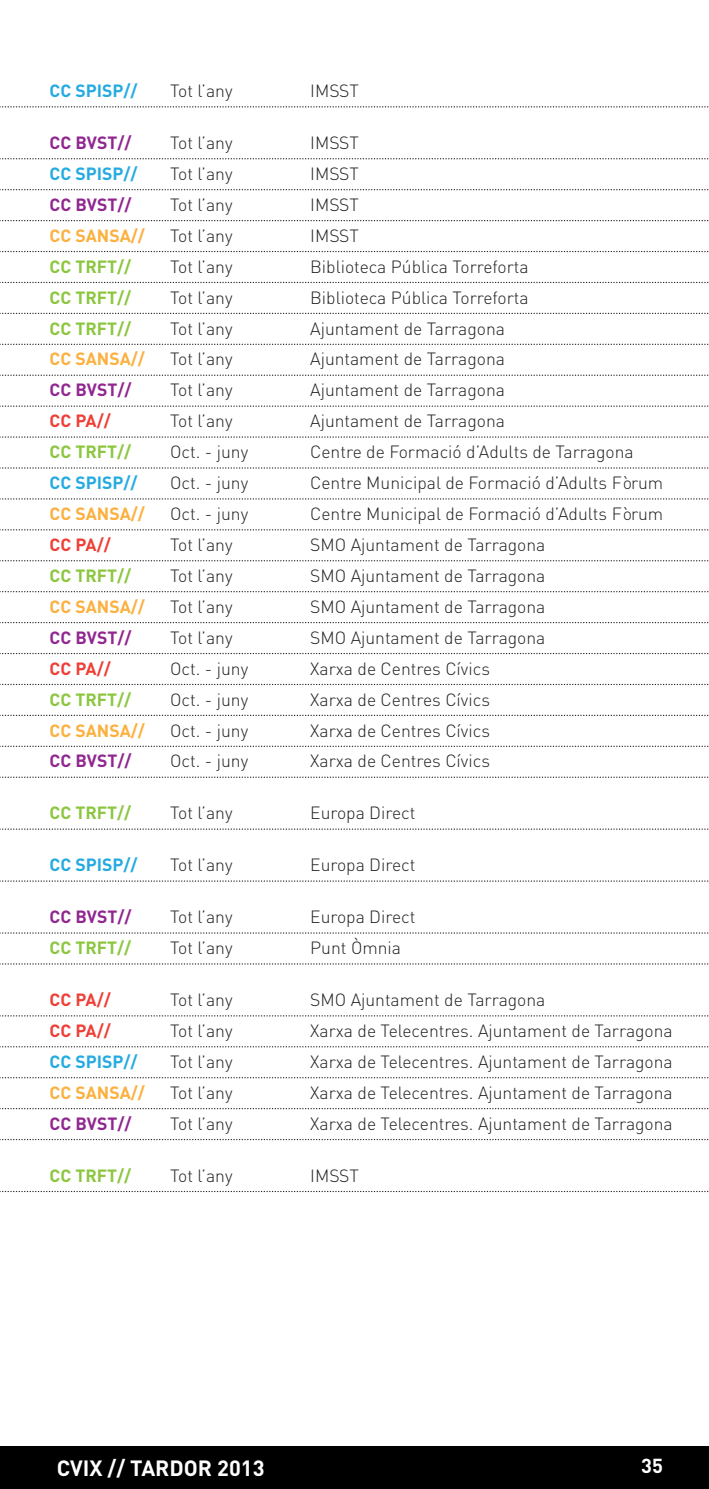
<style>
.page{position:relative;width:709px;height:1489px;background:#fff}
.page>*{position:absolute;margin:0;border:0;box-sizing:border-box;transform-origin:0 0}
.t1{font:700 21.75px "DIN";color:#fff}
.t2{font:700 20px "DIN";color:#fff}
.t3{font:300 17.5px "DIN";color:#231f20}
.t4{font:700 17.5px "DIN";color:#8bc63e}
.t5{font:700 17.5px "DIN";color:#90268f}
.t6{font:700 17.5px "DIN";color:#fbb03f}
.t7{font:700 17.5px "DIN";color:#24aae1}
.t8{font:700 17.5px "DIN";letter-spacing:-.025em;color:#ee3e35}
</style>
<div class="page">
<div style="left:0;top:1446px;width:709px;height:42px;background:#000"></div>
<svg style="left:0;top:106px;width:709px;height:1px"></svg>
<svg style="left:0;top:158px;width:709px;height:1px"></svg>
<svg style="left:0;top:189px;width:709px;height:1px"></svg>
<svg style="left:0;top:220px;width:709px;height:1px"></svg>
<svg style="left:0;top:251px;width:709px;height:1px"></svg>
<svg style="left:0;top:282px;width:709px;height:1px"></svg>
<svg style="left:0;top:313px;width:709px;height:1px"></svg>
<svg style="left:0;top:344px;width:709px;height:1px"></svg>
<svg style="left:0;top:374px;width:709px;height:2px"></svg>
<svg style="left:0;top:405px;width:709px;height:2px"></svg>
<svg style="left:0;top:436px;width:709px;height:1px"></svg>
<svg style="left:0;top:467px;width:709px;height:1px"></svg>
<svg style="left:0;top:498px;width:709px;height:1px"></svg>
<svg style="left:0;top:529px;width:709px;height:1px"></svg>
<svg style="left:0;top:560px;width:709px;height:1px"></svg>
<svg style="left:0;top:591px;width:709px;height:1px"></svg>
<svg style="left:0;top:622px;width:709px;height:1px"></svg>
<svg style="left:0;top:653px;width:709px;height:1px"></svg>
<svg style="left:0;top:683px;width:709px;height:2px"></svg>
<svg style="left:0;top:714px;width:709px;height:2px"></svg>
<svg style="left:0;top:745px;width:709px;height:2px"></svg>
<svg style="left:0;top:776px;width:709px;height:1px"></svg>
<svg style="left:0;top:828px;width:709px;height:1px"></svg>
<svg style="left:0;top:880px;width:709px;height:1px"></svg>
<svg style="left:0;top:932px;width:709px;height:1px"></svg>
<svg style="left:0;top:963px;width:709px;height:1px"></svg>
<svg style="left:0;top:1015px;width:709px;height:1px"></svg>
<svg style="left:0;top:1046px;width:709px;height:1px"></svg>
<svg style="left:0;top:1077px;width:709px;height:1px"></svg>
<svg style="left:0;top:1108px;width:709px;height:1px"></svg>
<svg style="left:0;top:1139px;width:709px;height:1px"></svg>
<svg style="left:2px;top:1190px;width:706px;height:1px"></svg>
<p class="t7" style="left:50px;top:79px;width:89px">CC SPISP//</p>
<p class="t3" style="left:170px;top:80px;width:64px">Tot l’any</p>
<p class="t3" style="left:310px;top:80px;width:50px">IMSST</p>
<p class="t5" style="left:50px;top:131px;width:83px">CC BVST//</p>
<p class="t3" style="left:170px;top:132px;width:64px">Tot l’any</p>
<p class="t3" style="left:310px;top:132px;width:50px">IMSST</p>
<p class="t7" style="left:50px;top:162px;width:89px">CC SPISP//</p>
<p class="t3" style="left:170px;top:163px;width:64px">Tot l’any</p>
<p class="t3" style="left:310px;top:163px;width:50px">IMSST</p>
<p class="t5" style="left:50px;top:193px;width:83px">CC BVST//</p>
<p class="t3" style="left:170px;top:194px;width:64px">Tot l’any</p>
<p class="t3" style="left:310px;top:194px;width:50px">IMSST</p>
<p class="t6" style="left:50px;top:224px;width:97px">CC SANSA//</p>
<p class="t3" style="left:170px;top:225px;width:64px">Tot l’any</p>
<p class="t3" style="left:310px;top:225px;width:50px">IMSST</p>
<p class="t4" style="left:50px;top:255px;width:83px">CC TRFT//</p>
<p class="t3" style="left:170px;top:255px;width:64px">Tot l’any</p>
<p class="t3" style="left:310px;top:255px;width:220px">Biblioteca Pública Torreforta</p>
<p class="t4" style="left:50px;top:286px;width:83px">CC TRFT//</p>
<p class="t3" style="left:170px;top:286px;width:64px">Tot l’any</p>
<p class="t3" style="left:310px;top:286px;width:220px">Biblioteca Pública Torreforta</p>
<p class="t4" style="left:50px;top:317px;width:83px">CC TRFT//</p>
<p class="t3" style="left:170px;top:317px;width:64px">Tot l’any</p>
<p class="t3" style="left:310px;top:317px;width:196px">Ajuntament de Tarragona</p>
<p class="t6" style="left:50px;top:347px;width:97px">CC SANSA//</p>
<p class="t3" style="left:170px;top:348px;width:64px">Tot l’any</p>
<p class="t3" style="left:310px;top:348px;width:196px">Ajuntament de Tarragona</p>
<p class="t5" style="left:50px;top:378px;width:83px">CC BVST//</p>
<p class="t3" style="left:170px;top:379px;width:64px">Tot l’any</p>
<p class="t3" style="left:310px;top:379px;width:196px">Ajuntament de Tarragona</p>
<p class="t8" style="left:50px;top:409px;width:63px">CC PA//</p>
<p class="t3" style="left:170px;top:410px;width:64px">Tot l’any</p>
<p class="t3" style="left:310px;top:410px;width:196px">Ajuntament de Tarragona</p>
<p class="t4" style="left:50px;top:440px;width:83px">CC TRFT//</p>
<p class="t3" style="left:170px;top:441px;width:80px">Oct. - juny</p>
<p class="t3" style="left:310px;top:441px;width:325px">Centre de Formació d’Adults de Tarragona</p>
<p class="t7" style="left:50px;top:471px;width:89px">CC SPISP//</p>
<p class="t3" style="left:170px;top:472px;width:80px">Oct. - juny</p>
<p class="t3" style="left:310px;top:472px;width:354px">Centre Municipal de Formació d’Adults Fòrum</p>
<p class="t6" style="left:50px;top:502px;width:97px">CC SANSA//</p>
<p class="t3" style="left:170px;top:503px;width:80px">Oct. - juny</p>
<p class="t3" style="left:310px;top:503px;width:354px">Centre Municipal de Formació d’Adults Fòrum</p>
<p class="t8" style="left:50px;top:533px;width:63px">CC PA//</p>
<p class="t3" style="left:170px;top:534px;width:64px">Tot l’any</p>
<p class="t3" style="left:310px;top:534px;width:237px">SMO Ajuntament de Tarragona</p>
<p class="t4" style="left:50px;top:564px;width:83px">CC TRFT//</p>
<p class="t3" style="left:170px;top:565px;width:64px">Tot l’any</p>
<p class="t3" style="left:310px;top:565px;width:237px">SMO Ajuntament de Tarragona</p>
<p class="t6" style="left:50px;top:595px;width:97px">CC SANSA//</p>
<p class="t3" style="left:170px;top:595px;width:64px">Tot l’any</p>
<p class="t3" style="left:310px;top:595px;width:237px">SMO Ajuntament de Tarragona</p>
<p class="t5" style="left:50px;top:626px;width:83px">CC BVST//</p>
<p class="t3" style="left:170px;top:626px;width:64px">Tot l’any</p>
<p class="t3" style="left:310px;top:626px;width:237px">SMO Ajuntament de Tarragona</p>
<p class="t8" style="left:50px;top:657px;width:63px">CC PA//</p>
<p class="t3" style="left:170px;top:657px;width:80px">Oct. - juny</p>
<p class="t3" style="left:310px;top:657px;width:181px">Xarxa de Centres Cívics</p>
<p class="t4" style="left:50px;top:687px;width:83px">CC TRFT//</p>
<p class="t3" style="left:170px;top:688px;width:80px">Oct. - juny</p>
<p class="t3" style="left:310px;top:688px;width:181px">Xarxa de Centres Cívics</p>
<p class="t6" style="left:50px;top:718px;width:97px">CC SANSA//</p>
<p class="t3" style="left:170px;top:719px;width:80px">Oct. - juny</p>
<p class="t3" style="left:310px;top:719px;width:181px">Xarxa de Centres Cívics</p>
<p class="t5" style="left:50px;top:749px;width:83px">CC BVST//</p>
<p class="t3" style="left:170px;top:750px;width:80px">Oct. - juny</p>
<p class="t3" style="left:310px;top:750px;width:181px">Xarxa de Centres Cívics</p>
<p class="t4" style="left:50px;top:801px;width:83px">CC TRFT//</p>
<p class="t3" style="left:170px;top:802px;width:64px">Tot l’any</p>
<p class="t3" style="left:310px;top:802px;width:107px">Europa Direct</p>
<p class="t7" style="left:50px;top:853px;width:89px">CC SPISP//</p>
<p class="t3" style="left:170px;top:854px;width:64px">Tot l’any</p>
<p class="t3" style="left:310px;top:854px;width:107px">Europa Direct</p>
<p class="t5" style="left:50px;top:905px;width:83px">CC BVST//</p>
<p class="t3" style="left:170px;top:906px;width:64px">Tot l’any</p>
<p class="t3" style="left:310px;top:906px;width:107px">Europa Direct</p>
<p class="t4" style="left:50px;top:936px;width:83px">CC TRFT//</p>
<p class="t3" style="left:170px;top:937px;width:64px">Tot l’any</p>
<p class="t3" style="left:310px;top:937px;width:92px">Punt Òmnia</p>
<p class="t8" style="left:50px;top:988px;width:63px">CC PA//</p>
<p class="t3" style="left:170px;top:988px;width:64px">Tot l’any</p>
<p class="t3" style="left:310px;top:988px;width:237px">SMO Ajuntament de Tarragona</p>
<p class="t8" style="left:50px;top:1019px;width:63px">CC PA//</p>
<p class="t3" style="left:170px;top:1019px;width:64px">Tot l’any</p>
<p class="t3" style="left:310px;top:1019px;width:364px">Xarxa de Telecentres. Ajuntament de Tarragona</p>
<p class="t7" style="left:50px;top:1050px;width:89px">CC SPISP//</p>
<p class="t3" style="left:170px;top:1050px;width:64px">Tot l’any</p>
<p class="t3" style="left:310px;top:1050px;width:364px">Xarxa de Telecentres. Ajuntament de Tarragona</p>
<p class="t6" style="left:50px;top:1080px;width:97px">CC SANSA//</p>
<p class="t3" style="left:170px;top:1081px;width:64px">Tot l’any</p>
<p class="t3" style="left:310px;top:1081px;width:364px">Xarxa de Telecentres. Ajuntament de Tarragona</p>
<p class="t5" style="left:50px;top:1111px;width:83px">CC BVST//</p>
<p class="t3" style="left:170px;top:1112px;width:64px">Tot l’any</p>
<p class="t3" style="left:310px;top:1112px;width:364px">Xarxa de Telecentres. Ajuntament de Tarragona</p>
<p class="t4" style="left:50px;top:1163px;width:83px">CC TRFT//</p>
<p class="t3" style="left:170px;top:1164px;width:64px">Tot l’any</p>
<p class="t3" style="left:310px;top:1164px;width:50px">IMSST</p>
<p class="t1" style="left:57px;top:1453px;width:209px">CVIX // TARDOR 2013</p>
<p class="t2" style="left:641px;top:1451px;width:23px">35</p>
</div>
